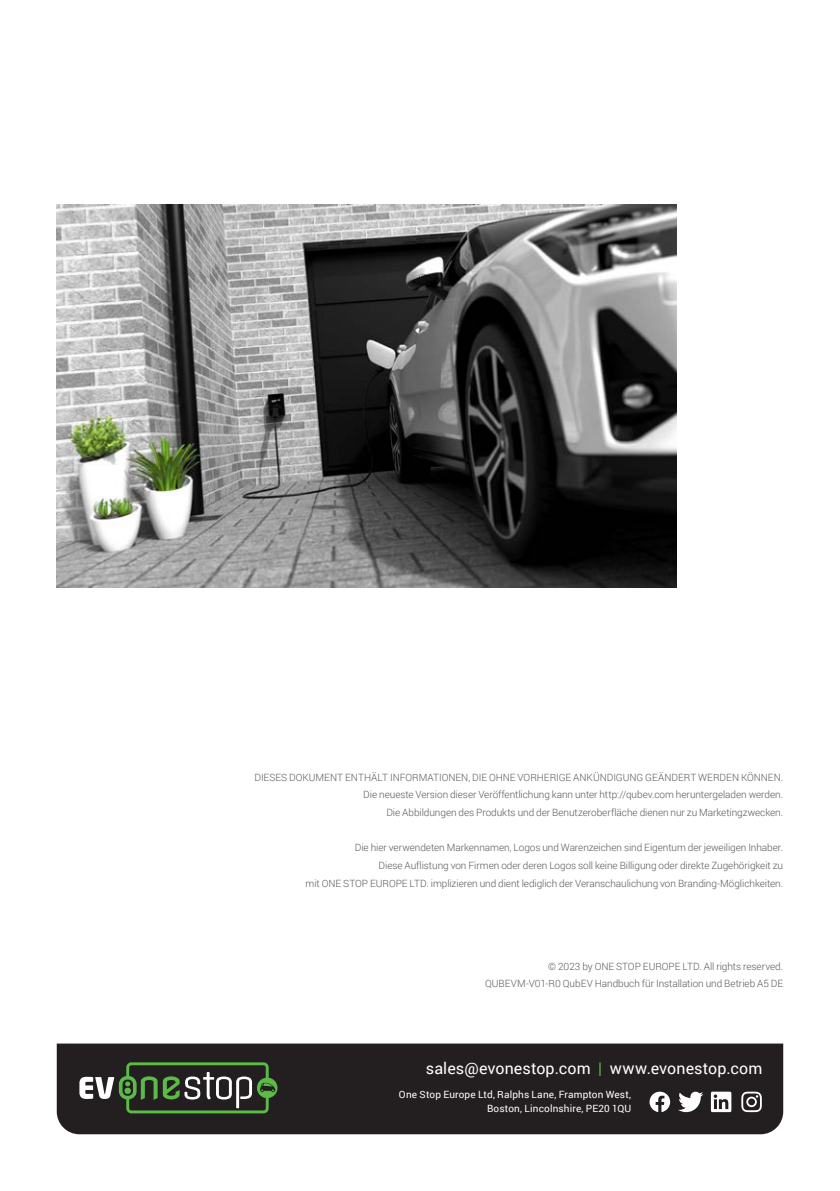
<style>
.page{position:relative;width:840px;height:1191px;background:#fff}
.page>*{position:absolute;margin:0;border:0;box-sizing:border-box;transform-origin:0 0}
.EVOneStop_footer_con{font:16px "Roboto";letter-spacing:.01em;color:#fff}
._10__Disclaimer{font:300 10px "Roboto";letter-spacing:-.005em;color:#57585a}
.EVOneStop_footer_con-2{font:10px/14px "Roboto";letter-spacing:.015em;color:#fff;text-align:right}
.s1{color:#5dbb46}
</style>
<div class="page">
<img style="left:57px;top:204px;width:618px;height:383px">
<div style="left:57px;top:1043px;width:725px;height:91px;background:#231f20"></div>
<svg style="left:79px;top:1062px;width:198px;height:51px;background:#44533f"></svg>
<svg style="left:677px;top:1091px;width:26px;height:21px"></svg>
<svg style="left:710px;top:1091px;width:21px;height:21px"></svg>
<svg style="left:649px;top:1091px;width:20px;height:21px"></svg>
<svg style="left:741px;top:1091px;width:20px;height:21px"></svg>
<p class="_10__Disclaimer" style="left:254px;top:770px;width:530px">DIESES DOKUMENT ENTHÄLT INFORMATIONEN, DIE OHNE VORHERIGE ANKÜNDIGUNG GEÄNDERT WERDEN KÖNNEN.</p>
<p class="_10__Disclaimer" style="left:363px;top:788px;width:421px">Die neueste Version dieser Veröffentlichung kann unter http://qubev.com heruntergeladen werden.</p>
<p class="_10__Disclaimer" style="left:386px;top:805px;width:398px">Die Abbildungen des Produkts und der Benutzeroberfläche dienen nur zu Marketingzwecken.</p>
<p class="_10__Disclaimer" style="left:354px;top:841px;width:429px">Die hier verwendeten Markennamen, Logos und Warenzeichen sind Eigentum der jeweiligen Inhaber.</p>
<p class="_10__Disclaimer" style="left:378px;top:858px;width:406px">Diese Auflistung von Firmen oder deren Logos soll keine Billigung oder direkte Zugehörigkeit zu</p>
<p class="_10__Disclaimer" style="left:305px;top:876px;width:479px">mit ONE STOP EUROPE LTD. implizieren und dient lediglich der Veranschaulichung von Branding-Möglichkeiten.</p>
<p class="_10__Disclaimer" style="left:548px;top:959px;width:236px">© 2023 by ONE STOP EUROPE LTD. All rights reserved.</p>
<p class="_10__Disclaimer" style="left:485px;top:977px;width:299px">QUBEVM-V01-R0 QubEV Handbuch für Installation und Betrieb A5 DE</p>
<p class="EVOneStop_footer_con" style="left:425px;top:1057px;width:338px">sales@evonestop.com <span class="s1">|</span> www.evonestop.com</p>
<p class="EVOneStop_footer_con-2" style="left:399px;top:1087px;width:233px">One Stop Europe Ltd, Ralphs Lane, Frampton West,<br>Boston, Lincolnshire, PE20 1QU</p>
</div>
